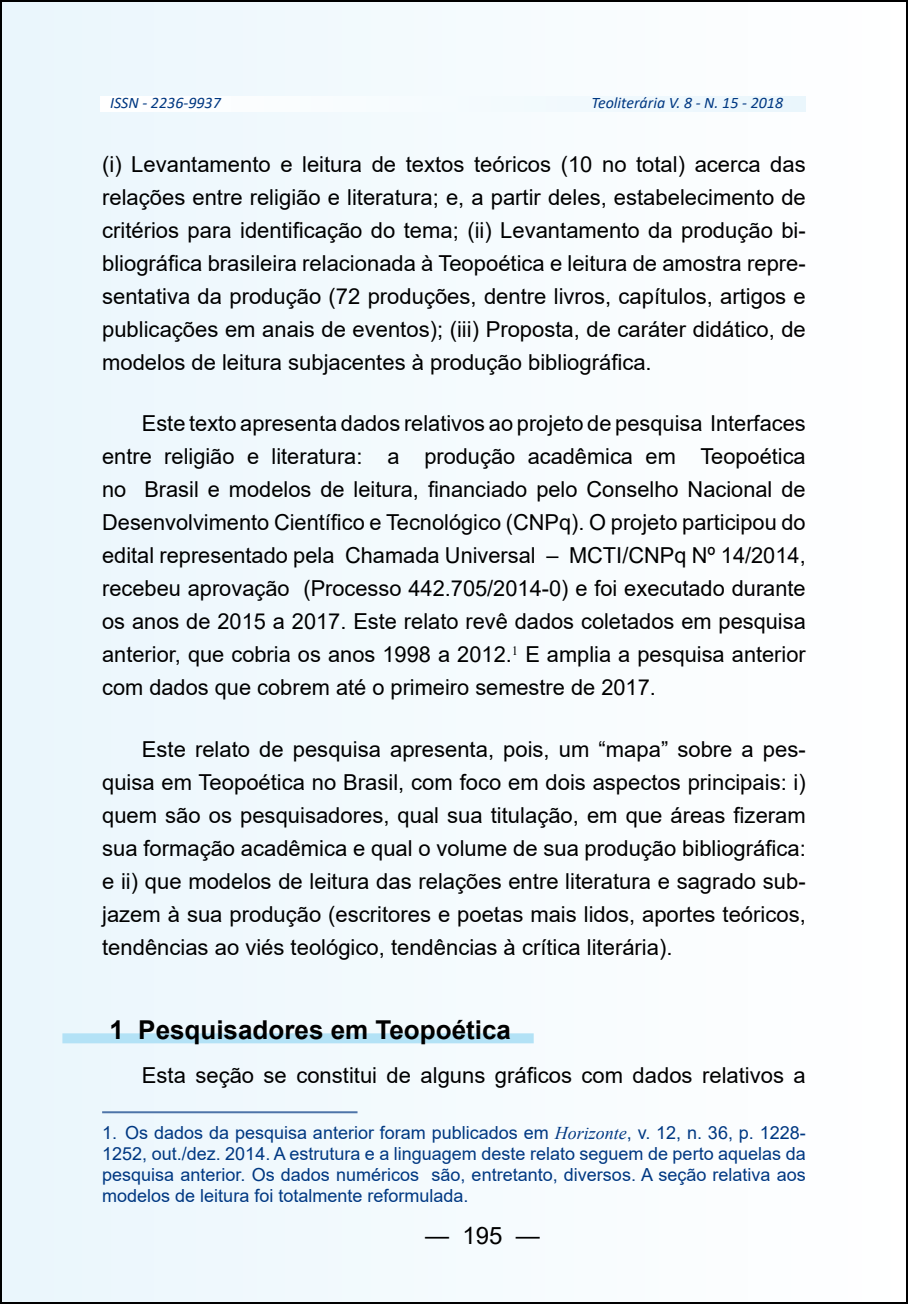
<style>
.page{position:relative;width:908px;height:1304px;background:#fff}
.page>*{position:absolute;margin:0;border:0;box-sizing:border-box;transform-origin:0 0}
.t1{font:700 26px "Arial";color:#000}
.t2{font:24px "Arial";color:#000}
.t3{font:22px/33px "Arial";color:#000;text-align:justify}
.t4{font:18px/21px "Arial";color:#003882;text-align:justify}
.t5{font:italic 16px "Calibri";color:#003882}
.s1{font-family:"Times New Roman";font-style:italic}
</style>
<div class="page">
<div style="left:1px;top:1px;width:905px;height:1302px;background:#f4fbfe"></div>
<div style="left:62px;top:1033px;width:471px;height:10px;background:#b3e2f6"></div>
<hr style="left:102px;top:1111px;width:255px;height:2px;background:#4d74a8">
<p class="t5" style="left:110px;top:92px;width:112px">ISSN - 2236-9937</p>
<p class="t5" style="left:591px;top:92px;width:193px">Teoliterária V. 8 - N. 15 - 2018</p>
<p class="t3" style="left:102px;top:148px;width:705px">(i) Levantamento e leitura de textos teóricos (10 no total) acerca das relações entre religião e literatura; e, a partir deles, estabelecimento de critérios para identificação do tema; (ii) Levantamento da produção bi&shy;bliográfica brasileira relacionada à Teopoética e leitura de amostra repre&shy;sentativa da produção (72 produções, dentre livros, capítulos, artigos e publicações em anais de eventos); (iii) Proposta, de caráter didático, de modelos de leitura subjacentes à produção bibliográfica.</p>
<p class="t3" style="left:102px;top:407px;width:704px;text-indent:40px">Este texto apresenta dados relativos ao projeto de pesquisa Interfaces entre religião e literatura: a produção acadêmica em Teopoética no Brasil e modelos de leitura, financiado pelo Conselho Nacional de Desenvolvimento Científico e Tecnológico (CNPq). O projeto participou do edital representado pela Chamada Universal – MCTI/CNPq Nº 14/2014, recebeu aprovação (Processo 442.705/2014-0) e foi executado durante os anos de 2015 a 2017. Este relato revê dados coletados em pesquisa anterior, que cobria os anos 1998 a 2012.<sup>1</sup> E amplia a pesquisa anterior com dados que cobrem até o primeiro semestre de 2017.</p>
<p class="t3" style="left:102px;top:732px;width:705px;text-indent:40px">Este relato de pesquisa apresenta, pois, um “mapa” sobre a pes&shy;quisa em Teopoética no Brasil, com foco em dois aspectos principais: i) quem são os pesquisadores, qual sua titulação, em que áreas fizeram sua formação acadêmica e qual o volume de sua produção bibliográfica: e ii) que modelos de leitura das relações entre literatura e sagrado sub&shy;jazem à sua produção (escritores e poetas mais lidos, aportes teóricos, tendências ao viés teológico, tendências à crítica literária).</p>
<p class="t1" style="left:109px;top:1012px;width:403px">1 Pesquisadores em Teopoética</p>
<p class="t3" style="left:142px;top:1059px;width:665px">Esta seção se constitui de alguns gráficos com dados relativos a</p>
<p class="t4" style="left:102px;top:1122px;width:704px">1. Os dados da pesquisa anterior foram publicados em <span class="s1">Horizonte</span>, v. 12, n. 36, p. 1228- 1252, out./dez. 2014. A estrutura e a linguagem deste relato seguem de perto aquelas da pesquisa anterior. Os dados numéricos são, entretanto, diversos. A seção relativa aos modelos de leitura foi totalmente reformulada.</p>
<p class="t2" style="left:425px;top:1218px;width:116px">— 195 —</p>
</div>
